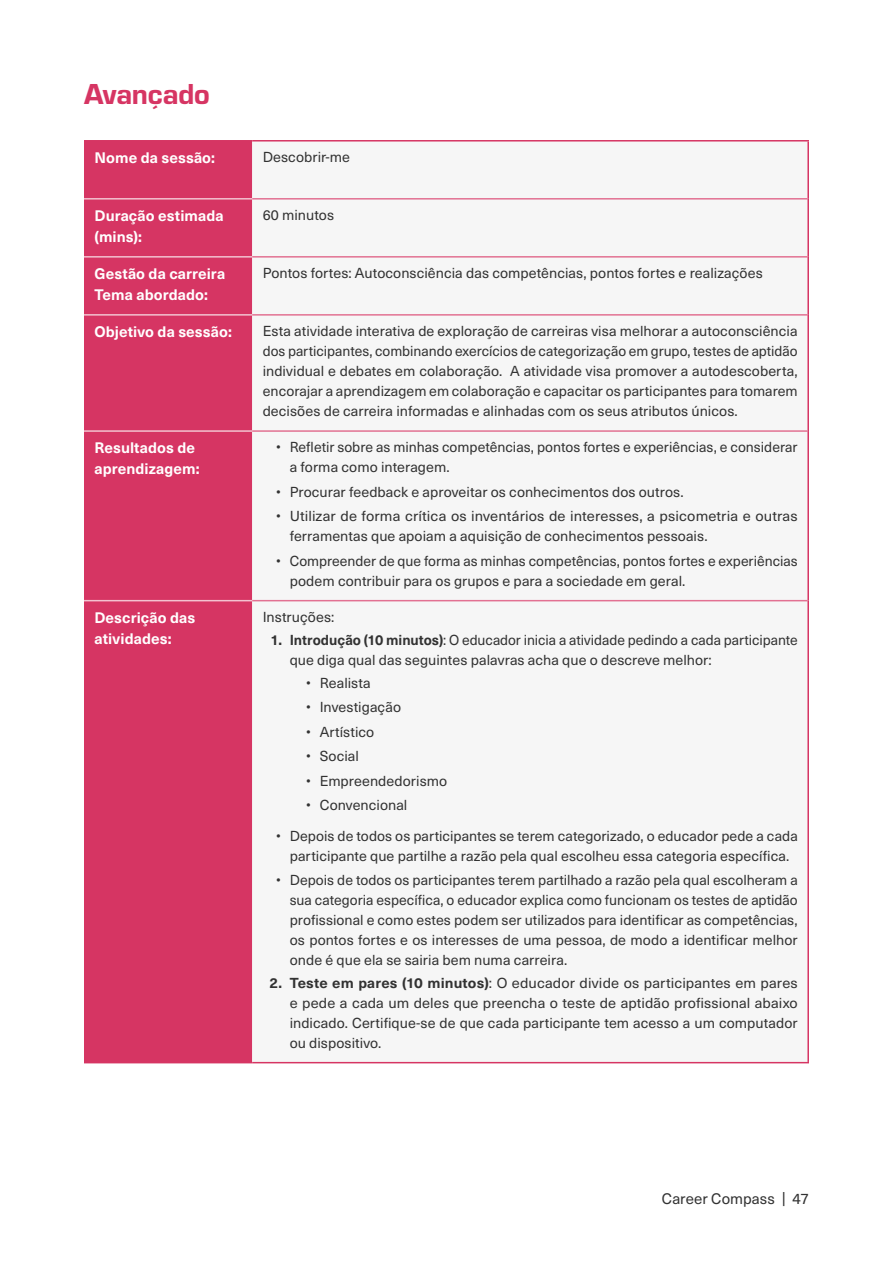
<style>
.page{position:relative;width:893px;height:1263px;background:#fff}
.page>*{position:absolute;margin:0;border:0;box-sizing:border-box;transform-origin:0 0}
.t1{font:30px "Eurostile Hea";letter-spacing:-.005em;color:#d63563}
.t2{font:700 15px/21px "Neue Haas Unica W1 G";letter-spacing:.005em;color:#fff}
.t3{font:15px "Neue Haas Unica W1 G";color:#323232}
.t4{font:14.25px/20px "Neue Haas Unica W1 G";letter-spacing:.005em;color:#323232}
.s1{font-weight:700}
</style>
<div class="page">
<div style="left:84px;top:142px;width:168px;height:920px;background:#d63563"></div>
<div style="left:252px;top:142px;width:555px;height:920px;background:#f6f6f6"></div>
<hr style="left:84px;top:256px;width:168px;height:2px;background:#f3c2d0">
<hr style="left:84px;top:314px;width:168px;height:2px;background:#f3c2d0">
<hr style="left:84px;top:430px;width:168px;height:2px;background:#f3c2d0">
<hr style="left:84px;top:140px;width:168px;height:2px;background:#d63563">
<hr style="left:84px;top:198px;width:168px;height:2px;background:#f3c2d0">
<hr style="left:84px;top:600px;width:168px;height:1px;background:#f3c2d0">
<hr style="left:84px;top:1062px;width:168px;height:1px;background:#d63563">
<hr style="left:807px;top:142px;width:2px;height:57px;background:#d63563">
<hr style="left:252px;top:140px;width:557px;height:2px;background:#d63563">
<hr style="left:252px;top:198px;width:555px;height:2px;background:#e27192">
<hr style="left:807px;top:199px;width:2px;height:58px;background:#d63563">
<hr style="left:252px;top:256px;width:555px;height:2px;background:#e27192">
<hr style="left:807px;top:257px;width:2px;height:58px;background:#d63563">
<hr style="left:252px;top:314px;width:555px;height:2px;background:#e27192">
<hr style="left:807px;top:315px;width:2px;height:116px;background:#d63563">
<hr style="left:252px;top:430px;width:555px;height:2px;background:#e27192">
<hr style="left:807px;top:431px;width:2px;height:170px;background:#d63563">
<hr style="left:252px;top:600px;width:555px;height:1px;background:#e27192">
<hr style="left:807px;top:601px;width:2px;height:461px;background:#d63563">
<hr style="left:252px;top:1062px;width:557px;height:1px;background:#d63563">
<h1 class="t1" style="left:84px;top:73px;width:127px">Avançado</h1>
<p class="t2" style="left:95px;top:146px;width:122px">Nome da sessão:</p>
<p class="t4" style="left:263px;top:146px;width:89px">Descobrir-me</p>
<p class="t2" style="left:95px;top:204px;width:131px">Duração estimada (mins):</p>
<p class="t4" style="left:263px;top:204px;width:73px">60 minutos</p>
<p class="t2" style="left:95px;top:262px;width:132px">Gestão da carreira<br>Tema abordado:</p>
<p class="t4" style="left:263px;top:262px;width:502px">Pontos fortes: Autoconsciência das competências, pontos fortes e realizações</p>
<p class="t2" style="left:95px;top:320px;width:139px">Objetivo da sessão:</p>
<p class="t4" style="left:263px;top:320px;width:537px;text-align:justify">Esta atividade interativa de exploração de carreiras visa melhorar a autoconsciência dos participantes, combinando exercícios de categorização em grupo, testes de aptidão individual e debates em colaboração. A atividade visa promover a autodescoberta, encorajar a aprendizagem em colaboração e capacitar os participantes para tomarem decisões de carreira informadas e alinhadas com os seus atributos únicos.</p>
<p class="t2" style="left:95px;top:436px;width:107px">Resultados de aprendizagem:</p>
<p class="t4" style="left:290px;top:437px;width:509px;text-indent:-14px">• Refletir sobre as minhas competências, pontos fortes e experiências, e considerar a forma como interagem.</p>
<p class="t4" style="left:276px;top:481px;width:409px">• Procurar feedback e aproveitar os conhecimentos dos outros.</p>
<p class="t4" style="left:290px;top:505px;width:509px;text-indent:-13px">• Utilizar de forma crítica os inventários de interesses, a psicometria e outras ferramentas que apoiam a aquisição de conhecimentos pessoais.</p>
<p class="t4" style="left:290px;top:550px;width:509px;text-indent:-13px">• Compreender de que forma as minhas competências, pontos fortes e experiências podem contribuir para os grupos e para a sociedade em geral.</p>
<p class="t2" style="left:95px;top:606px;width:102px">Descrição das atividades:</p>
<p class="t4" style="left:263px;top:606px;width:73px">Instruções:</p>
<p class="t4" style="left:290px;top:629px;width:510px;text-indent:-19px"><span class="s1">1. Introdução (10 minutos)</span>: O educador inicia a atividade pedindo a cada participante que diga qual das seguintes palavras acha que o descreve melhor:</p>
<p class="t4" style="left:306px;top:672px;width:66px">• Realista</p>
<p class="t4" style="left:306px;top:696px;width:96px">• Investigação</p>
<p class="t4" style="left:306px;top:721px;width:70px">• Artístico</p>
<p class="t4" style="left:306px;top:745px;width:54px">• Social</p>
<p class="t4" style="left:306px;top:770px;width:142px">• Empreendedorismo</p>
<p class="t4" style="left:306px;top:794px;width:103px">• Convencional</p>
<p class="t4" style="left:276px;top:825px;width:523px;text-align:center">• Depois de todos os participantes se terem categorizado, o educador pede a cada participante que partilhe a razão pela qual escolheu essa categoria específica.</p>
<p class="t4" style="left:290px;top:869px;width:510px;text-align:justify;text-indent:-13px">• Depois de todos os participantes terem partilhado a razão pela qual escolheram a sua categoria específica, o educador explica como funcionam os testes de aptidão profissional e como estes podem ser utilizados para identificar as competências, os pontos fortes e os interesses de uma pessoa, de modo a identificar melhor onde é que ela se sairia bem numa carreira.</p>
<p class="t4" style="left:290px;top:972px;width:510px;text-align:justify;text-indent:-20px"><span class="s1">2. Teste em pares (10 minutos)</span>: O educador divide os participantes em pares e pede a cada um deles que preencha o teste de aptidão profissional abaixo indicado. Certifique-se de que cada participante tem acesso a um computador ou dispositivo.</p>
<p class="t3" style="left:662px;top:1187px;width:149px">Career Compass | 47</p>
</div>
